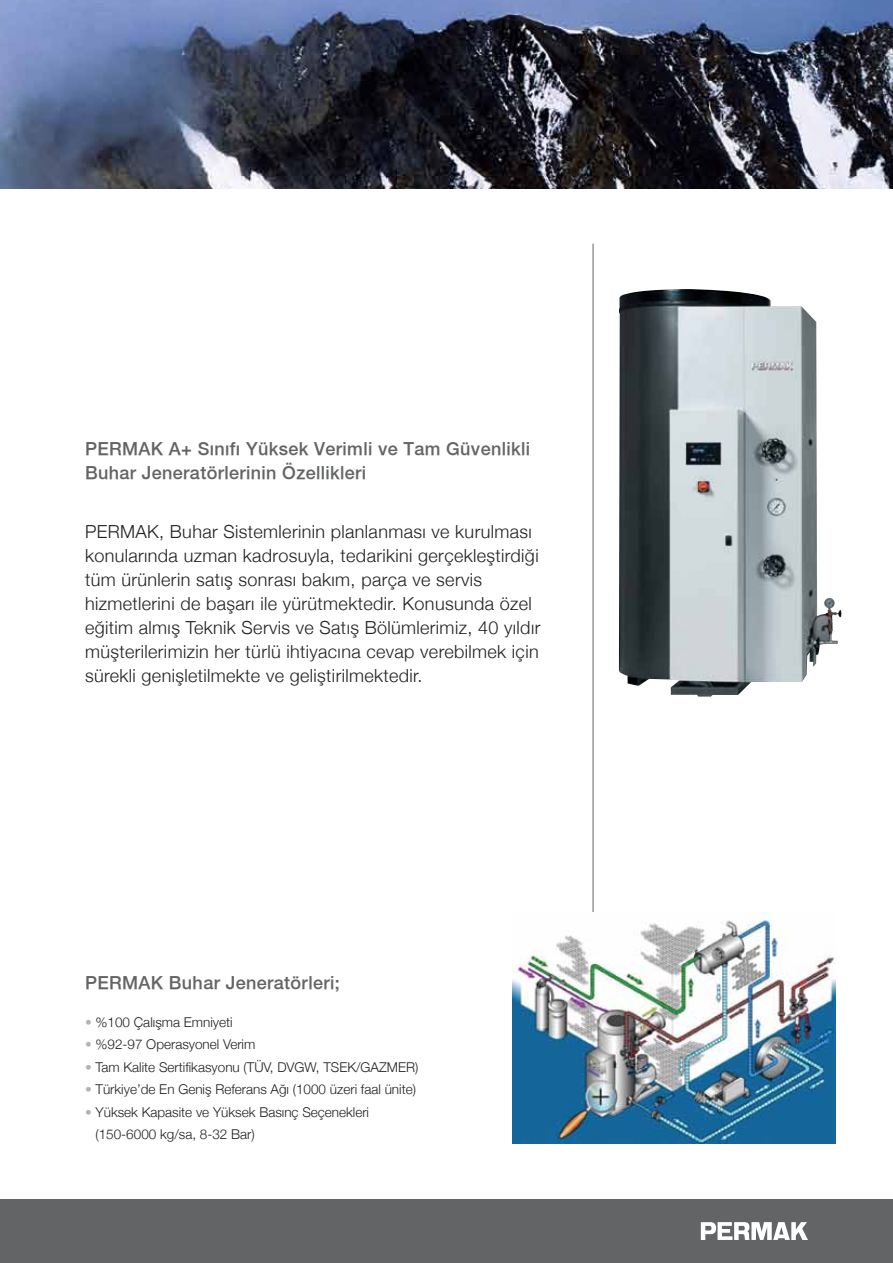
<style>
.page{position:relative;width:893px;height:1263px;background:#fff}
.page>*{position:absolute;margin:0;border:0;box-sizing:border-box;transform-origin:0 0}
.t1{font:300 18px/24px "Helvetica Neue";letter-spacing:.02em;color:#231f20}
.t2{font:18px/24px "Helvetica T Medium";letter-spacing:.02em;color:#636466}
.t3{font:300 13.5px/22.5px "Helvetica Neue";color:#231f20}
.s1{color:#b1b4b6}
</style>
<div class="page">
<div style="left:0;top:1199px;width:893px;height:64px;background:#636466"></div>
<svg style="left:701px;top:1222px;width:107px;height:18px"></svg>
<img style="left:513px;top:913px;width:322px;height:230px">
<img style="left:619px;top:289px;width:222px;height:407px">
<hr style="left:593px;top:244px;width:1px;height:668px;background:#636466">
<img style="left:0;top:0;width:893px;height:188px">
<p class="t2" style="left:85px;top:436px;width:447px">PERMAK A+ S›n›f› Yüksek Verimli ve Tam Güvenlikli<br>Buhar Jeneratörlerinin Özellikleri</p>
<p class="t1" style="left:85px;top:520px;width:457px">PERMAK, Buhar Sistemlerinin planlanması ve kurulması konularında uzman kadrosuyla, tedarikini gerçekleştirdiği tüm ürünlerin satış sonrası bakım, parça ve servis hizmetlerini de başarı ile yürütmektedir. Konusunda özel eğitim almış Teknik Servis ve Satış Bölümlerimiz, 40 yıldır müşterilerimizin her türlü ihtiyacına cevap verebilmek için sürekli genişletilmekte ve geliştirilmektedir.</p>
<p class="t2" style="left:85px;top:971px;width:256px">PERMAK Buhar Jeneratörleri;</p>
<p class="t3" style="left:85px;top:1010px;width:149px"><span class="s1">•</span> %100 Çalışma Emniyeti</p>
<p class="t3" style="left:85px;top:1033px;width:172px"><span class="s1">•</span> %92-97 Operasyonel Verim</p>
<p class="t3" style="left:85px;top:1055px;width:335px"><span class="s1">•</span> Tam Kalite Sertifikasyonu (TÜV, DVGW, TSEK/GAZMER)</p>
<p class="t3" style="left:85px;top:1078px;width:332px"><span class="s1">•</span> Türkiye’de En Geniş Referans Ağı (1000 üzeri faal ünite)</p>
<p class="t3" style="left:96px;top:1100px;width:275px;text-indent:-11px"><span class="s1">•</span> Yüksek Kapasite ve Yüksek Basınç Seçenekleri (150-6000 kg/sa, 8-32 Bar)</p>
</div>
